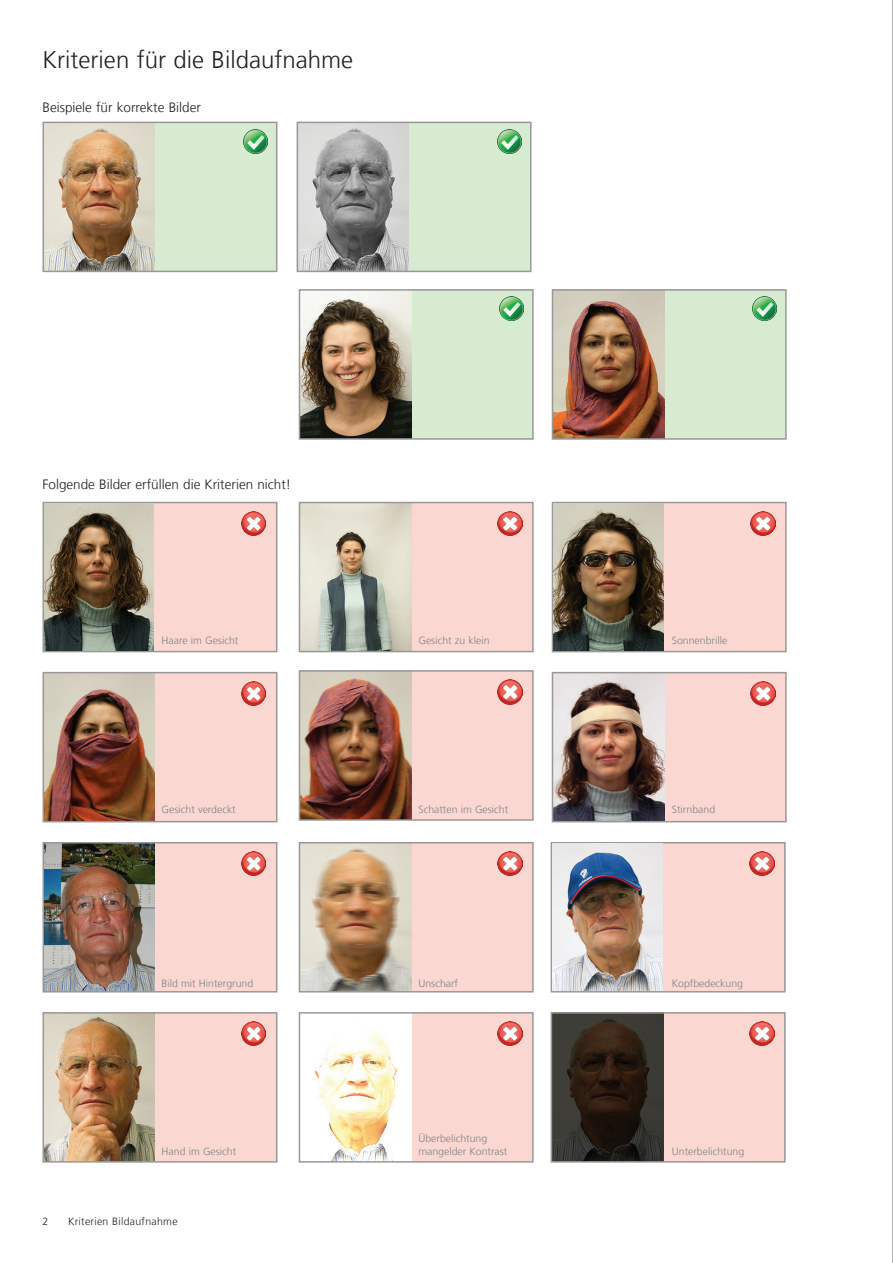
<style>
.page{position:relative;width:893px;height:1263px;background:#fff}
.page>*{position:absolute;margin:0;border:0;box-sizing:border-box;transform-origin:0 0}
.t1{font:300 24px "Frutiger LT Com";color:#231f20}
.t2{font:300 13.5px "Frutiger LT Com";color:#231f20}
.t3{font:300 10.5px/13.2px "Frutiger LT Com";color:#808285}
.t4{font:300 10.5px "Frutiger LT Com";letter-spacing:.03em;color:#231f20}
</style>
<div class="page">
<hr style="left:892px;top:0;width:1px;height:1263px;background:#939598">
<div style="left:43px;top:122px;width:234px;height:149px;background:#d7ebd0"></div>
<img style="left:46px;top:125px;width:109px;height:144px">
<div style="left:43px;top:122px;width:234px;height:150px;border:2px solid #9a9897"></div>
<img style="left:243px;top:129px;width:24px;height:24px">
<div style="left:297px;top:122px;width:234px;height:149px;background:#d7ebd0"></div>
<img style="left:300px;top:125px;width:109px;height:144px">
<div style="left:297px;top:122px;width:234px;height:150px;border:2px solid #9a9897"></div>
<img style="left:497px;top:129px;width:24px;height:24px">
<div style="left:299px;top:290px;width:234px;height:149px;background:#d7ebd0"></div>
<img style="left:302px;top:292px;width:109px;height:145px">
<div style="left:299px;top:289px;width:235px;height:151px;border:2px solid #9a9897"></div>
<img style="left:499px;top:297px;width:24px;height:24px">
<div style="left:552px;top:290px;width:234px;height:149px;background:#d7ebd0"></div>
<img style="left:555px;top:292px;width:109px;height:145px">
<div style="left:552px;top:289px;width:235px;height:151px;border:2px solid #9a9897"></div>
<img style="left:752px;top:297px;width:24px;height:24px">
<div style="left:299px;top:502px;width:234px;height:150px;background:#fad8d1"></div>
<img style="left:302px;top:505px;width:109px;height:144px">
<div style="left:299px;top:502px;width:235px;height:150px;border:2px solid #9a9897"></div>
<img style="left:498px;top:511px;width:24px;height:25px">
<div style="left:552px;top:502px;width:235px;height:150px;background:#fad8d1;border:2px solid #9a9897"></div>
<img style="left:751px;top:511px;width:24px;height:25px">
<div style="left:43px;top:673px;width:234px;height:149px;background:#fad8d1"></div>
<img style="left:46px;top:675px;width:109px;height:144px">
<div style="left:43px;top:672px;width:234px;height:150px;border:2px solid #9a9897"></div>
<img style="left:242px;top:681px;width:24px;height:25px">
<div style="left:299px;top:671px;width:234px;height:149px;background:#fad8d1"></div>
<img style="left:302px;top:673px;width:109px;height:145px">
<div style="left:299px;top:670px;width:235px;height:151px;border:2px solid #9a9897"></div>
<img style="left:498px;top:679px;width:24px;height:25px">
<div style="left:552px;top:673px;width:234px;height:149px;background:#fad8d1"></div>
<img style="left:555px;top:675px;width:109px;height:144px">
<div style="left:552px;top:672px;width:235px;height:150px;border:2px solid #9a9897"></div>
<img style="left:751px;top:681px;width:24px;height:25px">
<div style="left:43px;top:843px;width:234px;height:149px;background:#fad8d1"></div>
<img style="left:46px;top:845px;width:109px;height:144px">
<div style="left:43px;top:842px;width:234px;height:150px;border:2px solid #9a9897"></div>
<img style="left:242px;top:851px;width:24px;height:25px">
<div style="left:299px;top:843px;width:234px;height:149px;background:#fad8d1"></div>
<img style="left:302px;top:845px;width:109px;height:144px">
<div style="left:299px;top:842px;width:235px;height:150px;border:2px solid #9a9897"></div>
<img style="left:498px;top:851px;width:24px;height:25px">
<div style="left:551px;top:842px;width:235px;height:150px;background:#fad8d1;border:2px solid #9a9897"></div>
<img style="left:750px;top:851px;width:24px;height:25px">
<div style="left:43px;top:1013px;width:234px;height:149px;background:#fad8d1"></div>
<img style="left:46px;top:1015px;width:109px;height:144px">
<div style="left:43px;top:1012px;width:234px;height:150px;border:2px solid #9a9897"></div>
<img style="left:242px;top:1021px;width:24px;height:25px">
<div style="left:299px;top:1013px;width:234px;height:149px;background:#fad8d1"></div>
<img style="left:302px;top:1015px;width:109px;height:144px">
<div style="left:299px;top:1012px;width:235px;height:150px;border:2px solid #9a9897"></div>
<img style="left:498px;top:1021px;width:24px;height:25px">
<div style="left:551px;top:1013px;width:234px;height:149px;background:#fad8d1"></div>
<img style="left:554px;top:1015px;width:109px;height:144px">
<div style="left:551px;top:1012px;width:235px;height:150px;border:2px solid #9a9897"></div>
<img style="left:750px;top:1021px;width:24px;height:25px">
<div style="left:43px;top:502px;width:234px;height:150px;background:#fad8d1;border:2px solid #9a9897"></div>
<img style="left:242px;top:511px;width:24px;height:25px">
<img style="left:44px;top:503px;width:109px;height:148px">
<img style="left:553px;top:503px;width:110px;height:148px">
<img style="left:552px;top:844px;width:110px;height:147px">
<h1 class="t1" style="left:43px;top:46px;width:312px">Kriterien für die Bildaufnahme</h1>
<p class="t2" style="left:43px;top:100px;width:160px">Beispiele für korrekte Bilder</p>
<p class="t2" style="left:43px;top:476px;width:250px">Folgende Bilder erfüllen die Kriterien nicht!</p>
<p class="t3" style="left:162px;top:634px;width:78px">Haare im Gesicht</p>
<p class="t3" style="left:418px;top:634px;width:73px">Gesicht zu klein</p>
<p class="t3" style="left:672px;top:634px;width:57px">Sonnenbrille</p>
<p class="t3" style="left:162px;top:803px;width:76px">Gesicht verdeckt</p>
<p class="t3" style="left:418px;top:803px;width:91px">Schatten im Gesicht</p>
<p class="t3" style="left:672px;top:803px;width:45px">Stirnband</p>
<p class="t3" style="left:162px;top:976px;width:93px">Bild mit Hintergrund</p>
<p class="t3" style="left:418px;top:976px;width:41px">Unscharf</p>
<p class="t3" style="left:672px;top:976px;width:73px">Kopfbedeckung</p>
<p class="t3" style="left:162px;top:1144px;width:76px">Hand im Gesicht</p>
<p class="t4" style="left:43px;top:1215px;width:7px">2</p>
<p class="t4" style="left:68px;top:1215px;width:111px">Kriterien Bildaufnahme</p>
<p class="t3" style="left:418px;top:1131px;width:90px">Überbelichtung mangelder Kontrast</p>
<p class="t3" style="left:672px;top:1144px;width:74px">Unterbelichtung</p>
</div>
